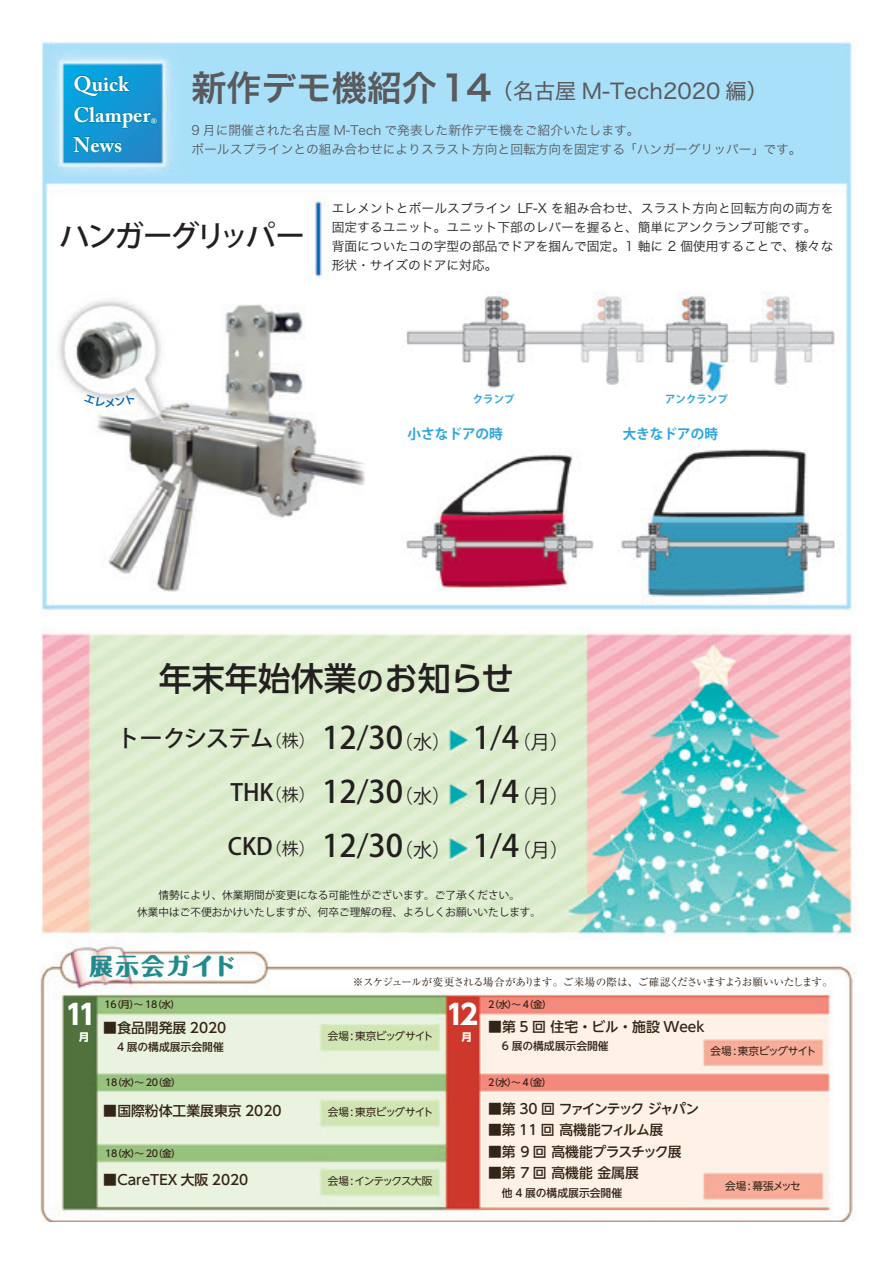
<style>
.page{position:relative;width:893px;height:1263px;background:#fff}
.page>*{position:absolute;margin:0;border:0;box-sizing:border-box;transform-origin:0 0}
.t1{font:500 33px "UD Shin Go Pr 6 N";color:#231f20}
.t2{font:500 30.9px/54.2px "Koz Go Pro";color:#231f20;text-align:justify}
.t3{font:500 29.7px "Koz Go Pro";letter-spacing:-.095em;color:#231f20}
.t4{font:700 27.6px "UD Shin Go NT Pro";color:#fff}
.t5{font:500 23.4px "Koz Go Pro";letter-spacing:-.01em;color:#231f20}
.t6{font:500 23.4px "Koz Go Pro";letter-spacing:-.05em;color:#231f20}
.t7{font:800 23.4px "Maru Fo Pro";letter-spacing:.08em;color:#208b8f}
.t8{font:21.3px "Hira Kaku Std N W4";color:#5a5a5d}
.t9{font:700 20.85px/31.3px "Adobe Caslon Pro";color:#fff}
.t10{font:500 13.8px "UD Shin Go NT Pro";color:#332418}
.t11{font:500 13.8px "UD Shin Go NT Pro";letter-spacing:-.115em;color:#332418}
.t12{font:500 13.8px "UD Shin Go NT Pro";letter-spacing:-.05em;color:#332418}
.t13{font:700 13.8px "Koz Go Pro";color:#2da6de}
.t14{font:500 13.8px "UD Shin Go NT Pro";letter-spacing:-.03em;color:#332418}
.t15{font:12.75px/19.2px "Hira Kaku Std N W3";color:#231f20}
.t16{font:12.75px/19.2px "Hira Kaku Std N W3";color:#5a5a5d}
.t17{font:500 10.8px "UD Shin Go NT Pro";color:#332418}
.t18{font:10.65px/17px "Koz Go Pro";color:#231f20;text-align:center}
.t19{font:10.65px "UD Shin Go NT Pro";letter-spacing:-.08em;color:#332418}
.t20{font:10.65px "Ryumin Pro";letter-spacing:-.07em;color:#332418}
.t21{font:700 10.65px "Koz Go Pro";color:#2da6de}
.t22{font:700 10.65px "UD Shin Go NT Pro";color:#fff}
.t23{font:10.5px "Hiragino UD Sans F Std W6";color:#0166b3}
.t24{font:500 9.6px "UD Shin Go NT Pro";letter-spacing:-.035em;color:#332418}
.s1{font-family:"Hira Kaku Std N W6";font-size:35.1px}
.s2{font-size:26.55px}
.s3{font-weight:400;font-size:16.95px}
.s4{font-weight:400}
.s5{font-weight:400;font-size:19.2px}
</style>
<div class="page">
<img style="left:40px;top:42px;width:817px;height:1179px">
<svg style="left:73px;top:74px;width:85px;height:55px;background:#0c93cd"></svg>
<svg style="left:72px;top:135px;width:51px;height:38px;background:#42a5d5"></svg>
<svg style="left:84px;top:394px;width:22px;height:13px"></svg>
<svg style="left:115px;top:393px;width:21px;height:13px"></svg>
<h3 class="t9" style="left:74px;top:68px;width:85px">Quick<br>Clamper<sub>®</sub></h3>
<h3 class="t9" style="left:74px;top:129px;width:50px">News</h3>
<h3 class="t8" style="left:191px;top:75px;width:578px"><span class="s1">新作デモ機紹介14</span>（名古屋 M-Tech2020 編）</h3>
<p class="t16" style="left:191px;top:120px;width:612px">9 月に開催された名古屋 M-Tech で発表した新作デモ機をご紹介いたします。<br>ボールスプラインとの組み合わせによりスラスト方向と回転方向を固定する「ハンガーグリッパー」です。</p>
<h3 class="t3" style="left:60px;top:217px;width:247px">ハンガーグリッパー</h3>
<p class="t15" style="left:332px;top:198px;width:503px">エレメントとボールスプライン LF-X を組み合わせ、スラスト方向と回転方向の両方を固定するユニット。ユニット下部のレバーを握ると、簡単にアンクランプ可能です。<br>背面についたコの字型の部品でドアを掴んで固定。1 軸に 2 個使用することで、様々な形状・サイズのドアに対応。</p>
<p class="t23" style="left:105px;top:395px;width:12px">メ</p>
<p class="t21" style="left:473px;top:392px;width:43px">クランプ</p>
<p class="t21" style="left:665px;top:392px;width:64px">アンクランプ</p>
<p class="t13" style="left:408px;top:425px;width:97px">小さなドアの時</p>
<p class="t13" style="left:623px;top:425px;width:97px">大きなドアの時</p>
<h1 class="t1" style="left:159px;top:652px;width:357px">年末年始休業<span class="s2">の</span>お知らせ</h1>
<h3 class="t6" style="left:116px;top:723px;width:201px">トークシステム<span class="s3">（株）</span></h3>
<h3 class="t5" style="left:230px;top:777px;width:87px">THK<span class="s3">（株）</span></h3>
<h3 class="t5" style="left:228px;top:832px;width:89px">CKD<span class="s3">（株）</span></h3>
<h2 class="t2" style="left:322px;top:712px;width:249px">12<span class="s4">/</span>30<span class="s5">（水）</span> 1<span class="s4">/</span>4<span class="s5">（月）</span>12<span class="s4">/</span>30<span class="s5">（水）</span> 1<span class="s4">/</span>4<span class="s5">（月）</span>12<span class="s4">/</span>30<span class="s5">（水）</span> 1<span class="s4">/</span>4<span class="s5">（月）</span></h2>
<p class="t18" style="left:137px;top:887px;width:405px">情勢により、休業期間が変更になる可能性がございます。ご了承ください。<br>休業中はご不便おかけいたしますが、何卒ご理解の程、よろしくお願いいたします。</p>
<h3 class="t7" style="left:90px;top:947px;width:148px">展示会ガイド</h3>
<p class="t24" style="left:104px;top:996px;width:77px">16（月）～ 18（水）</p>
<h3 class="t4" style="left:66px;top:992px;width:32px">11</h3>
<p class="t22" style="left:79px;top:1028px;width:12px">月</p>
<p class="t10" style="left:103px;top:1017px;width:125px">■食品開発展 2020</p>
<p class="t17" style="left:117px;top:1038px;width:108px">4 展の構成展示会開催</p>
<p class="t24" style="left:105px;top:1074px;width:77px">18（水）～ 20（金）</p>
<p class="t20" style="left:353px;top:974px;width:482px">※スケジュールが変更される場合があります。ご来場の際は、ご確認くださいますようお願いいたします。</p>
<p class="t19" style="left:328px;top:1027px;width:107px">会場 : 東京ビッグサイト</p>
<h3 class="t4" style="left:446px;top:992px;width:34px">12</h3>
<p class="t22" style="left:462px;top:1028px;width:12px">月</p>
<p class="t24" style="left:488px;top:996px;width:65px">2（水）～ 4（金）</p>
<p class="t10" style="left:488px;top:1016px;width:218px">■第 5 回 住宅・ビル・施設 Week</p>
<p class="t17" style="left:502px;top:1037px;width:108px">6 展の構成展示会開催</p>
<p class="t19" style="left:711px;top:1042px;width:107px">会場 : 東京ビッグサイト</p>
<p class="t24" style="left:486px;top:1074px;width:67px">２（水）～ 4（金）</p>
<p class="t10" style="left:103px;top:1099px;width:180px">■国際粉体工業展東京 2020</p>
<p class="t24" style="left:105px;top:1145px;width:77px">18（水）～ 20（金）</p>
<p class="t19" style="left:328px;top:1103px;width:107px">会場 : 東京ビッグサイト</p>
<p class="t10" style="left:103px;top:1168px;width:147px">■CareTEX 大阪 2020</p>
<p class="t19" style="left:328px;top:1172px;width:106px">会場 :インテックス大阪</p>
<p class="t11" style="left:488px;top:1098px;width:213px">■第 30 回 ファインテック ジャパン</p>
<p class="t14" style="left:488px;top:1119px;width:177px">■第 11 回 高機能フィルム展</p>
<p class="t12" style="left:488px;top:1140px;width:195px">■第 9 回 高機能プラスチック展</p>
<p class="t10" style="left:488px;top:1161px;width:152px">■第 7 回 高機能 金属展</p>
<p class="t17" style="left:502px;top:1184px;width:122px">他 4 展の構成展示会開催</p>
<p class="t19" style="left:725px;top:1177px;width:77px">会場:幕張メッセ</p>
</div>
